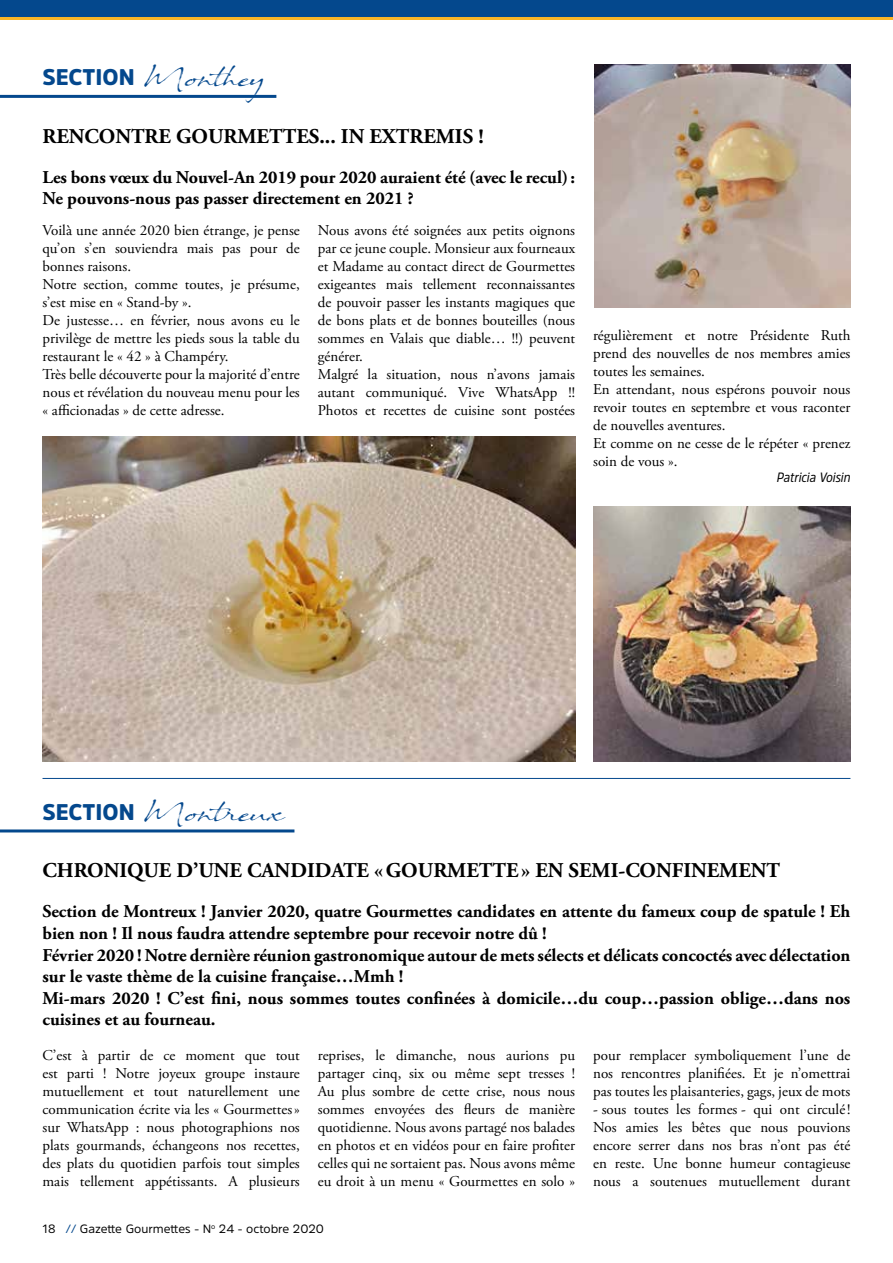
<style>
.page{position:relative;width:893px;height:1263px;background:#fff}
.page>*{position:absolute;margin:0;border:0;box-sizing:border-box;transform-origin:0 0}
.t1{font:27px "Sand Dunes";color:#04488d}
.t2{font:900 22.5px "Amsi Pro";color:#04488d}
.t3{font:700 21px "Adobe Garamond Pro";color:#000}
.t4{font:700 18px/21.6px "Adobe Garamond Pro";color:#000}
.t5{font:15px/18px "Adobe Garamond Pro";color:#000;text-align:justify}
.t6{font:italic 13.5px "Amsi Pro Narw";color:#000}
.t7{font:12px "Amsi Pro";color:#000}
.s1{font-family:"Sand Dunes";font-weight:400;font-size:27px}
.s2{font-family:"Amsi Pro";font-weight:900;font-size:22.5px}
.s3{color:#04488d}
</style>
<div class="page">
<div style="left:0;top:0;width:893px;height:19px;background:#04488d"></div>
<hr style="left:0;top:17px;width:893px;height:3px;background:#fab526">
<hr style="left:0;top:95px;width:276px;height:3px;background:#04488d">
<hr style="left:0;top:829px;width:294px;height:3px;background:#04488d">
<img style="left:593px;top:506px;width:257px;height:255px">
<img style="left:595px;top:65px;width:255px;height:243px">
<img style="left:43px;top:437px;width:532px;height:324px">
<hr style="left:43px;top:778px;width:807px;height:1px;background:#04488d">
<h2 class="t2" style="left:43px;top:62px;width:224px">SECTION <span class="s1">Monthey</span></h2>
<h3 class="t3" style="left:43px;top:124px;width:443px">RENCONTRE GOURMETTES... IN EXTREMIS !</h3>
<p class="t4" style="left:43px;top:167px;width:534px">Les bons vœux du Nouvel-An 2019 pour 2020 auraient été (avec le recul):<br>Ne pouvons-nous pas passer directement en 2021 ?</p>
<p class="t5" style="left:43px;top:222px;width:259px;text-align:left">Voilà une année 2020 bien étrange, je pense qu’on s’en souviendra mais pas pour de bonnes raisons.<br>Notre section, comme toutes, je présume, s’est mise en « Stand-by ».<br>De justesse… en février, nous avons eu le privilège de mettre les pieds sous la table du restaurant le « 42 » à Champéry.<br>Très belle découverte pour la majorité d’entre nous et révélation du nouveau menu pour les « afficionadas » de cette adresse.</p>
<p class="t5" style="left:318px;top:222px;width:259px;text-align:left">Nous avons été soignées aux petits oignons par ce jeune couple. Monsieur aux fourneaux et Madame au contact direct de Gourmettes exigeantes mais tellement reconnaissantes de pouvoir passer les instants magiques que de bons plats et de bonnes bouteilles (nous sommes en Valais que diable… !!) peuvent générer.<br>Malgré la situation, nous n’avons jamais autant communiqué. Vive WhatsApp !!<br>Photos et recettes de cuisine sont postées</p>
<p class="t5" style="left:593px;top:326px;width:259px;text-align:left">régulièrement et notre Présidente Ruth prend des nouvelles de nos membres amies toutes les semaines.<br>En attendant, nous espérons pouvoir nous revoir toutes en septembre et vous raconter de nouvelles aventures.<br>Et comme on ne cesse de le répéter « prenez soin de vous ».</p>
<p class="t6" style="left:777px;top:468px;width:75px">Patricia Voisin</p>
<h1 class="t1" style="left:43px;top:795px;width:243px"><span class="s2">SECTION</span> Montreux</h1>
<h3 class="t3" style="left:43px;top:858px;width:739px">CHRONIQUE D’UNE CANDIDATE «GOURMETTE» EN SEMI-CONFINEMENT</h3>
<p class="t4" style="left:43px;top:901px;width:809px">Section de Montreux ! Janvier 2020, quatre Gourmettes candidates en attente du fameux coup de spatule ! Eh bien non ! Il nous faudra attendre septembre pour recevoir notre dû !<br>Février 2020 ! Notre dernière réunion gastronomique autour de mets sélects et délicats concoctés avec délectation sur le vaste thème de la cuisine française…Mmh !<br>Mi-mars 2020 ! C’est fini, nous sommes toutes confinées à domicile…du coup…passion oblige…dans nos cuisines et au fourneau.</p>
<p class="t5" style="left:43px;top:1047px;width:259px">C’est à partir de ce moment que tout est parti ! Notre joyeux groupe instaure mutuellement et tout naturellement une communication écrite via les « Gourmettes» sur WhatsApp : nous photographions nos plats gourmands, échangeons nos recettes, des plats du quotidien parfois tout simples mais tellement appétissants. A plusieurs</p>
<p class="t5" style="left:318px;top:1047px;width:259px">reprises, le dimanche, nous aurions pu partager cinq, six ou même sept tresses !<br>Au plus sombre de cette crise, nous nous sommes envoyées des fleurs de manière quotidienne. Nous avons partagé nos balades en photos et en vidéos pour en faire profiter celles qui ne sortaient pas. Nous avons même eu droit à un menu « Gourmettes en solo »</p>
<p class="t7" style="left:43px;top:1220px;width:15px">18</p>
<p class="t7" style="left:66px;top:1220px;width:260px"><span class="s3">//</span> Gazette Gourmettes - N<sup>o</sup> 24 - octobre 2020</p>
<p class="t5" style="left:593px;top:1047px;width:259px">pour remplacer symboliquement l’une de nos rencontres planifiées. Et je n’omettrai pas toutes les plaisanteries, gags, jeux de mots</p>
<p class="t5" style="left:593px;top:1101px;width:259px">- sous toutes les formes - qui ont circulé!<br>Nos amies les bêtes que nous pouvions encore serrer dans nos bras n’ont pas été en reste. Une bonne humeur contagieuse nous a soutenues mutuellement durant</p>
</div>
